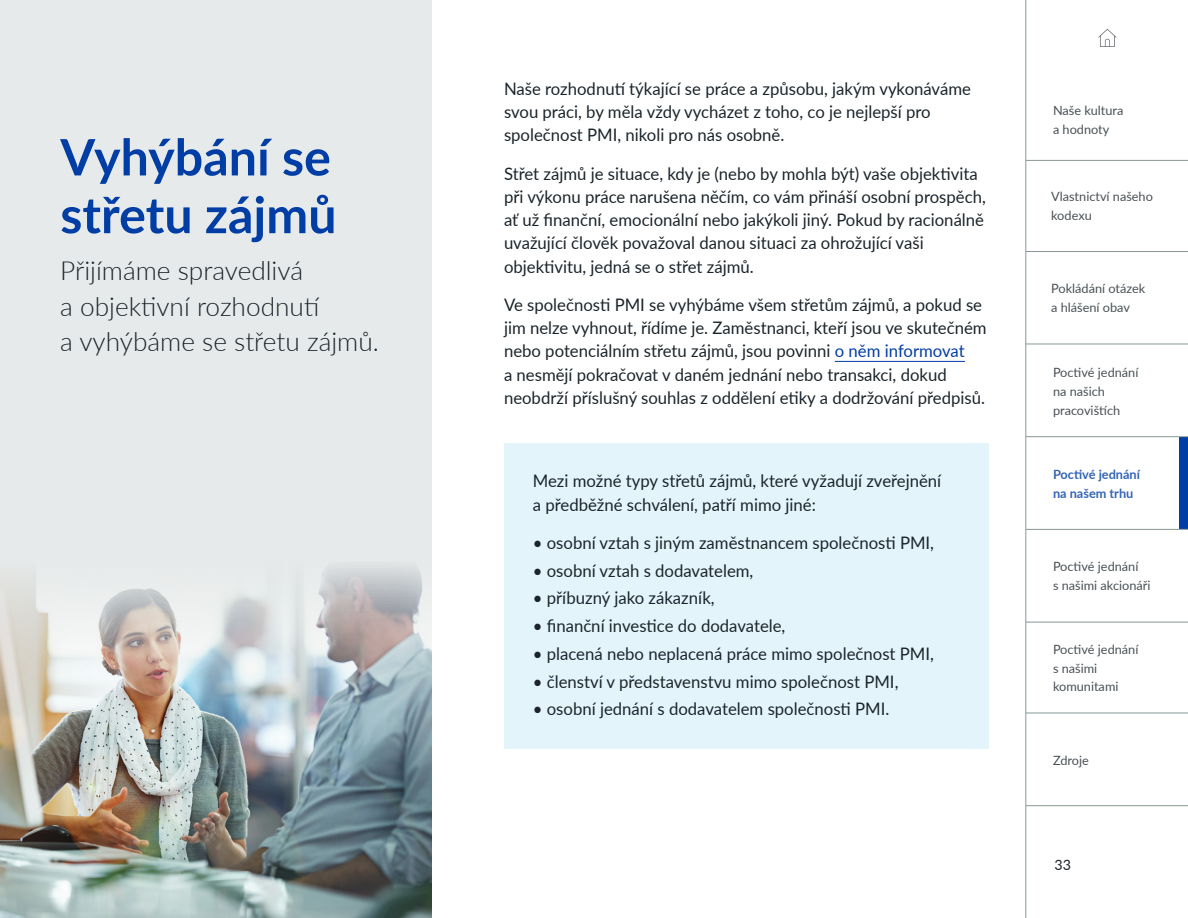
<style>
.page{position:relative;width:1188px;height:918px;background:#fff}
.page>*{position:absolute;margin:0;border:0;box-sizing:border-box;transform-origin:0 0}
.t1{font:700 50.25px/57.8px "Lato";color:#003da5}
.t2{font:300 26.25px/35.2px "Lato";color:#1b242b}
.t3{font:17.25px/23.2px "Lato";color:#1b242b}
.t4{font:14.25px "Lato";color:#1b242b}
.t5{font:12.75px/18.8px "Lato";color:#495055}
.t6{font:700 12.75px/18.8px "Lato";color:#3364b7}
.s1{color:#003da5}
</style>
<div class="page">
<svg style="left:1098px;top:29px;width:18px;height:18px"></svg>
<div style="left:504px;top:444px;width:484px;height:305px;background:#e3f4fa"></div>
<div style="left:0;top:0;width:432px;height:918px;background:#e7eaea"></div>
<img style="left:0;top:566px;width:432px;height:352px">
<hr style="left:835px;top:361px;width:130px;height:1px;background:#003da5">
<div style="left:1179px;top:437px;width:9px;height:92px;background:#003da5"></div>
<hr style="left:1026px;top:160px;width:162px;height:1px;background:#879797">
<hr style="left:1026px;top:251px;width:162px;height:1px;background:#879797">
<hr style="left:1026px;top:344px;width:162px;height:1px;background:#879797">
<hr style="left:1026px;top:436px;width:162px;height:1px;background:#879797">
<hr style="left:1026px;top:529px;width:162px;height:1px;background:#879797">
<hr style="left:1026px;top:622px;width:162px;height:1px;background:#879797">
<hr style="left:1026px;top:713px;width:162px;height:1px;background:#879797">
<hr style="left:1026px;top:805px;width:162px;height:1px;background:#879797">
<hr style="left:1026px;top:0;width:1px;height:918px;background:#879797">
<h1 class="t1" style="left:60px;top:126px;width:278px">Vyhýbání se střetu zájmů</h1>
<h2 class="t2" style="left:60px;top:252px;width:320px">Přijímáme spravedlivá<br>a objektivní rozhodnutí<br>a vyhýbáme se střetu zájmů.</h2>
<p class="t3" style="left:504px;top:76px;width:468px">Naše rozhodnutí týkající se práce a způsobu, jakým vykonáváme svou práci, by měla vždy vycházet z toho, co je nejlepší pro společnost PMI, nikoli pro nás osobně.</p>
<p class="t3" style="left:504px;top:161px;width:483px">Střet zájmů je situace, kdy je (nebo by mohla být) vaše objektivita při výkonu práce narušena něčím, co vám přináší osobní prospěch, ať už finanční, emocionální nebo jakýkoli jiný. Pokud by racionálně uvažující člověk považoval danou situaci za ohrožující vaši objektivitu, jedná se o střet zájmů.</p>
<p class="t3" style="left:504px;top:292px;width:484px">Ve společnosti PMI se vyhýbáme všem střetům zájmů, a pokud se jim nelze vyhnout, řídíme je. Zaměstnanci, kteří jsou ve skutečném nebo potenciálním střetu zájmů, jsou povinni <span class="s1">o něm informovat<br></span>a nesmějí pokračovat v daném jednání nebo transakci, dokud neobdrží příslušný souhlas z oddělení etiky a dodržování předpisů.</p>
<p class="t3" style="left:533px;top:469px;width:410px">Mezi možné typy střetů zájmů, které vyžadují zveřejnění a předběžné schválení, patří mimo jiné:</p>
<p class="t3" style="left:533px;top:530px;width:403px">• osobní vztah s jiným zaměstnancem společnosti PMI,</p>
<p class="t3" style="left:533px;top:558px;width:222px">• osobní vztah s dodavatelem,</p>
<p class="t3" style="left:533px;top:586px;width:183px">• příbuzný jako zákazník,</p>
<p class="t3" style="left:533px;top:613px;width:254px">• finanční investice do dodavatele,</p>
<p class="t3" style="left:533px;top:641px;width:403px">• placená nebo neplacená práce mimo společnost PMI,</p>
<p class="t3" style="left:533px;top:669px;width:367px">• členství v představenstvu mimo společnost PMI,</p>
<p class="t3" style="left:533px;top:697px;width:358px">• osobní jednání s dodavatelem společnosti PMI.</p>
<p class="t5" style="left:1053px;top:101px;width:72px">Naše kultura a hodnoty</p>
<p class="t5" style="left:1051px;top:187px;width:103px">Vlastnictví našeho kodexu</p>
<p class="t5" style="left:1051px;top:279px;width:96px">Pokládání otázek a hlášení obav</p>
<p class="t5" style="left:1053px;top:362px;width:87px">Poctivé jednání na našich pracovištích</p>
<p class="t6" style="left:1053px;top:464px;width:89px">Poctivé jednání na našem trhu</p>
<p class="t5" style="left:1053px;top:557px;width:99px">Poctivé jednání<br>s našimi akcionáři</p>
<p class="t5" style="left:1053px;top:639px;width:87px">Poctivé jednání s našimi komunitami</p>
<p class="t5" style="left:1053px;top:750px;width:37px">Zdroje</p>
<p class="t4" style="left:1054px;top:854px;width:18px">33</p>
</div>
